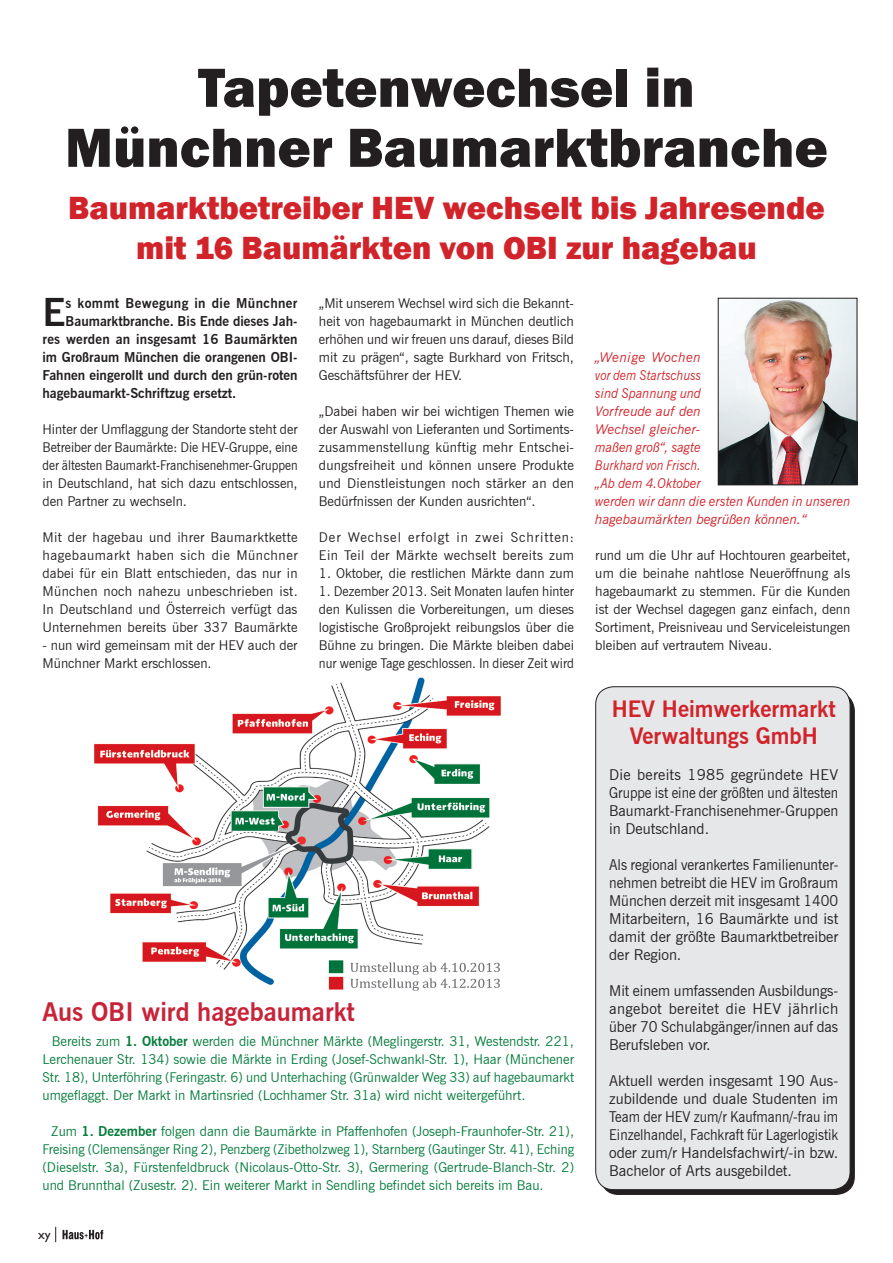
<style>
.page{position:relative;width:893px;height:1263px;background:#fff}
.page>*{position:absolute;margin:0;border:0;box-sizing:border-box;transform-origin:0 0}
.t1{font:800 57px/60px "Franklin Gothic";color:#231f20;text-align:center}
.t2{font:700 38.25px "News Gothic BT";color:#231f20}
.t3{font:800 33px/39.6px "Franklin Gothic";color:#d1232a;text-align:center}
.t4{font:700 25.5px "News Gothic BT";color:#c82439}
.t5{font:700 22.5px/27px "News Gothic BT";color:#d1232a;text-align:center}
.t6{font:15px/18px "News Gothic BT";color:#231f20;text-align:justify}
.t7{font:15px/18px "News Gothic BT";color:#231f20;text-align:justify;scale:.94 1}
.t8{font:13.5px/18px "News Gothic BT";color:#231f20;text-align:justify}
.t9{font:13.5px/18px "News Gothic BT";color:#057c3c;text-align:justify}
.t10{font:13.5px/18px "News Gothic BT";color:#231f20;text-align:justify;scale:.96 1}
.t11{font:italic 13.5px/18px "News Gothic BT";color:#d1232a}
.t12{font:700 13.5px "News Gothic BT";color:#231f20}
.t13{font:13.5px/18px "News Gothic BT";letter-spacing:.03em;color:#231f20}
.t14{font:700 13.5px "News Gothic BT";letter-spacing:.025em;color:#231f20}
.t15{font:13.5px "Gill Sans";color:#231f20}
.s1{font-weight:700}
</style>
<div class="page">
<img style="left:94px;top:677px;width:407px;height:314px">
<div style="left:596px;top:687px;width:254px;height:503px;background:#e6e7e9;border-radius:18px"></div>
<div style="left:595px;top:686px;width:255px;height:504px;border:1px solid #231f20;border-radius:18px"></div>
<img style="left:720px;top:300px;width:135px;height:183px">
<div style="left:718px;top:298px;width:139px;height:187px;border:1px solid #231f20"></div>
<img style="left:327px;top:959px;width:18px;height:32px">
<svg style="left:55px;top:1227px;width:1px;height:15px"></svg>
<svg style="left:63px;top:1230px;width:40px;height:9px"></svg>
<h1 class="t1" style="left:65px;top:58px;width:764px">Tapetenwechsel in<br>Münchner Baumarktbranche</h1>
<h3 class="t3" style="left:68px;top:188px;width:758px">Baumarktbetreiber HEV wechselt bis Jahresende mit 16 Baumärkten von OBI zur hagebau</h3>
<h2 class="t2" style="left:43px;top:289px;width:25px">E</h2>
<p class="t14" style="left:66px;top:295px;width:234px">s kommt Bewegung in die Münchner</p>
<p class="t12" style="left:66px;top:313px;width:234px">Baumarktbranche. Bis Ende dieses Jah-</p>
<p class="t12" style="left:43px;top:331px;width:257px">res werden an insgesamt 16 Baumärkten</p>
<p class="t12" style="left:43px;top:349px;width:257px">im Großraum München die orangenen OBI-</p>
<p class="t12" style="left:43px;top:367px;width:257px">Fahnen eingerollt und durch den grün-roten</p>
<p class="t12" style="left:43px;top:385px;width:195px">hagebaumarkt-Schriftzug ersetzt.</p>
<p class="t8" style="left:43px;top:420px;width:257px">Hinter der Umflaggung der Standorte steht der Betreiber der Baumärkte: Die HEV-Gruppe, eine der ältesten Baumarkt-Franchisenehmer-Gruppen in Deutschland, hat sich dazu entschlossen, den Partner zu wechseln.</p>
<p class="t8" style="left:43px;top:528px;width:257px">Mit der hagebau und ihrer Baumarktkette hagebaumarkt haben sich die Münchner dabei für ein Blatt entschieden, das nur in München noch nahezu unbeschrieben ist.<br>In Deutschland und Österreich verfügt das Unternehmen bereits über 337 Baumärkte</p>
<p class="t8" style="left:43px;top:636px;width:257px">- nun wird gemeinsam mit der HEV auch der<br>Münchner Markt erschlossen.</p>
<p class="t8" style="left:319px;top:294px;width:257px">„Mit unserem Wechsel wird sich die Bekannt&shy;heit von hagebaumarkt in München deutlich erhöhen und wir freuen uns darauf, dieses Bild mit zu prägen“, sagte Burkhard von Fritsch, Geschäftsführer der HEV.</p>
<p class="t8" style="left:319px;top:402px;width:257px">„Dabei haben wir bei wichtigen Themen wie der Auswahl von Lieferanten und Sortiments&shy;zusammenstellung künftig mehr Entschei&shy;dungsfreiheit und können unsere Produkte und Dienstleistungen noch stärker an den Bedürfnissen der Kunden ausrichten“.</p>
<p class="t13" style="left:319px;top:528px;width:257px">Der Wechsel erfolgt in zwei Schritten:<br>Ein Teil der Märkte wechselt bereits zum</p>
<p class="t8" style="left:319px;top:564px;width:257px">1. Oktober, die restlichen Märkte dann zum</p>
<p class="t10" style="left:319px;top:582px;width:267px">1. Dezember 2013. Seit Monaten laufen hinter den Kulissen die Vorbereitungen, um dieses logistische Großprojekt reibungslos über die Bühne zu bringen. Die Märkte bleiben dabei nur wenige Tage geschlossen. In dieser Zeit wird</p>
<h3 class="t4" style="left:43px;top:996px;width:314px">Aus OBI wird hagebaumarkt</h3>
<p class="t9" style="left:43px;top:1032px;width:533px;text-indent:9px">Bereits zum <span class="s1">1. Oktober</span> werden die Münchner Märkte (Meglingerstr. 31, Westendstr. 221, Lerchenauer Str. 134) sowie die Märkte in Erding (Josef-Schwankl-Str. 1), Haar (Münchener Str. 18), Unterföhring (Feringastr. 6) und Unterhaching (Grünwalder Weg 33) auf hagebaumarkt umgeflaggt. Der Markt in Martinsried (Lochhamer Str. 31a) wird nicht weitergeführt.</p>
<p class="t9" style="left:43px;top:1122px;width:533px;text-indent:9px">Zum <span class="s1">1. Dezember</span> folgen dann die Baumärkte in Pfaffenhofen (Joseph-Fraunhofer-Str. 21), Freising (Clemensänger Ring 2), Penzberg (Zibetholzweg 1), Starnberg (Gautinger Str. 41), Eching (Dieselstr. 3a), Fürstenfeldbruck (Nicolaus-Otto-Str. 3), Germering (Gertrude-Blanch-Str. 2) und Brunnthal (Zusestr. 2). Ein weiterer Markt in Sendling befindet sich bereits im Bau.</p>
<p class="t15" style="left:38px;top:1227px;width:14px">xy</p>
<p class="t11" style="left:595px;top:348px;width:257px">„Wenige Wochen<br>vor dem Startschuss<br>sind Spannung und<br>Vorfreude auf den<br>Wechsel gleicher-<br>maßen groß“, sagte<br>Burkhard von Frisch.<br>„Ab dem 4.Oktober<br>werden wir dann die ersten Kunden in unseren hagebaumärkten begrüßen können.“</p>
<p class="t8" style="left:595px;top:546px;width:257px">rund um die Uhr auf Hochtouren gearbeitet, um die beinahe nahtlose Neueröffnung als hagebaumarkt zu stemmen. Für die Kunden ist der Wechsel dagegen ganz einfach, denn Sortiment, Preisniveau und Serviceleistungen bleiben auf vertrautem Niveau.</p>
<h3 class="t5" style="left:612px;top:696px;width:226px">HEV Heimwerkermarkt<br>Verwaltungs GmbH</h3>
<p class="t6" style="left:609px;top:766px;width:231px">Die bereits 1985 gegründete HEV Gruppe ist eine der größten und ältesten Baumarkt-Franchisenehmer-Gruppen in Deutschland.</p>
<p class="t7" style="left:609px;top:856px;width:245px">Als regional verankertes Familienunter&shy;nehmen betreibt die HEV im Großraum München derzeit mit insgesamt 1400<br>Mitarbeitern, 16 Baumärkte und ist damit der größte Baumarktbetreiber der Region.</p>
<p class="t6" style="left:609px;top:982px;width:231px">Mit einem umfassenden Ausbildungs&shy;angebot bereitet die HEV jährlich über 70 Schulabgänger/innen auf das Berufsleben vor.</p>
<p class="t6" style="left:609px;top:1072px;width:231px">Aktuell werden insgesamt 190 Aus&shy;zubildende und duale Studenten im Team der HEV zum/r Kaufmann/-frau im Einzelhandel, Fachkraft für Lagerlogistik oder zum/r Handelsfachwirt/-in bzw.<br>Bachelor of Arts ausgebildet.</p>
</div>
